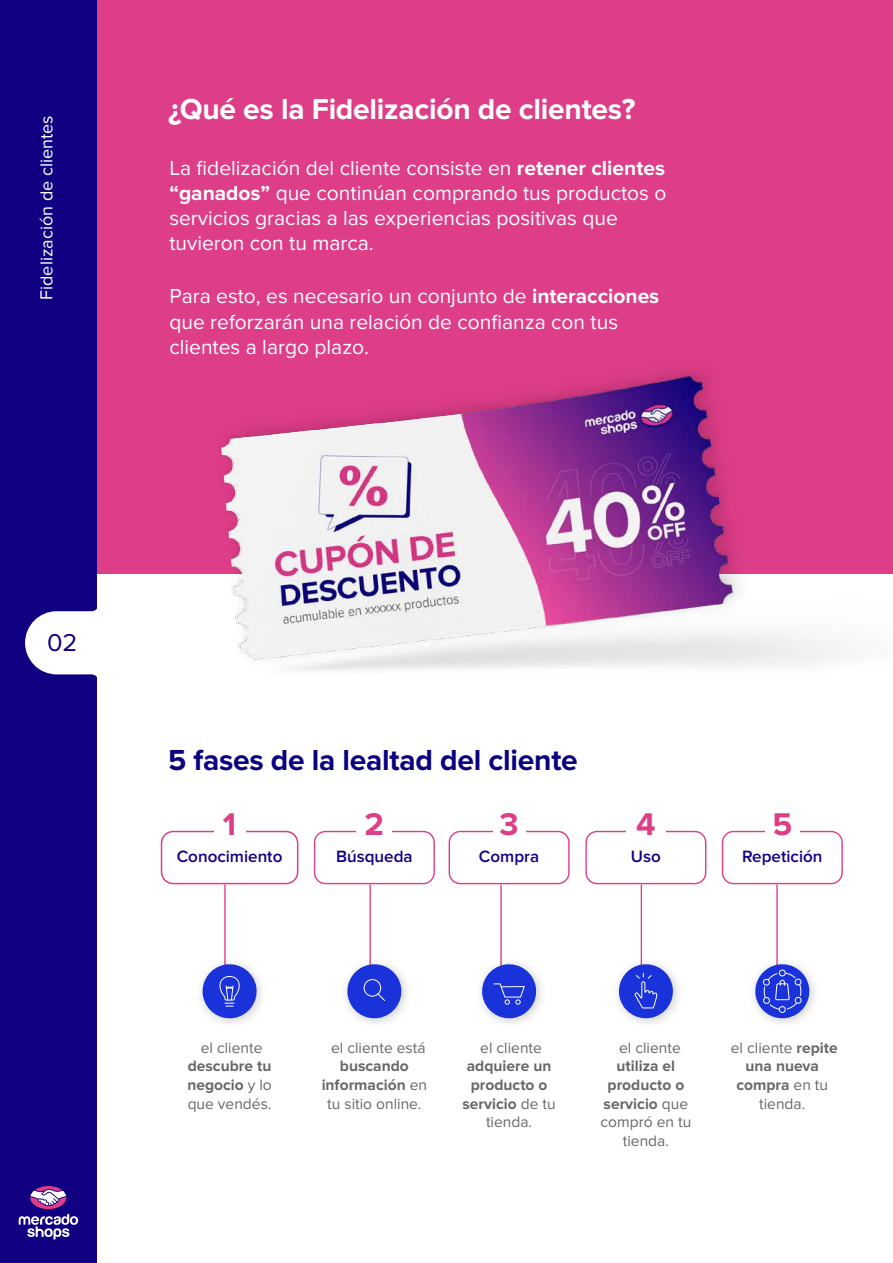
<style>
.page{position:relative;width:893px;height:1263px;background:#fff}
.page>*{position:absolute;margin:0;border:0;box-sizing:border-box;transform-origin:0 0}
.t1{font:700 32.55px "Proxima Nova";color:#de3d88}
.t2{font:700 30px "Proxima Nova";letter-spacing:-.01em;color:#fff}
.t3{font:700 30px "Proxima Nova";letter-spacing:-.01em;color:#0a0080}
.t4{font:25.35px "Proxima Nova";color:#120082}
.t5{font:21px/25.2px "Proxima Nova";color:#fff}
.t6{font:18px "Proxima Nova";color:#fff}
.t7{font:600 16.95px "Proxima Nova";color:#120082}
.t8{font:700 15.6px/18.8px "Proxima Nova";color:#686868;text-align:center}
.t9{font:15.6px/18.8px "Proxima Nova";color:#686868;text-align:center}
.s1{font-weight:700}
.s2{font-weight:400}
</style>
<div class="page">
<div style="left:97px;top:0;width:796px;height:573px;background:#de3d88"></div>
<div style="left:0;top:0;width:97px;height:1263px;background:#120082"></div>
<svg style="left:25px;top:608px;width:72px;height:69px"></svg>
<svg style="left:19px;top:1186px;width:59px;height:53px"></svg>
<hr style="left:776px;top:884px;width:2px;height:103px;background:#de3d88">
<div style="left:722px;top:831px;width:121px;height:53px;border:1px solid #de3d88;border-radius:11px"></div>
<div style="left:765px;top:824px;width:35px;height:16px;background:#fff"></div>
<img style="left:770px;top:953px;width:45px;height:71px">
<svg style="left:753px;top:962px;width:58px;height:58px"></svg>
<div style="left:779px;top:969px;width:7px;height:7px;border:1px solid #fff;border-radius:50%"></div>
<div style="left:779px;top:1006px;width:7px;height:7px;border:1px solid #fff;border-radius:50%"></div>
<hr style="left:641px;top:884px;width:1px;height:103px;background:#de3d88">
<div style="left:585px;top:831px;width:121px;height:53px;border:1px solid #de3d88;border-radius:11px"></div>
<div style="left:626px;top:824px;width:39px;height:16px;background:#fff"></div>
<svg style="left:617px;top:962px;width:58px;height:58px"></svg>
<hr style="left:500px;top:884px;width:2px;height:103px;background:#de3d88">
<div style="left:449px;top:831px;width:121px;height:53px;border:1px solid #de3d88;border-radius:11px"></div>
<div style="left:493px;top:824px;width:32px;height:16px;background:#fff"></div>
<img style="left:497px;top:953px;width:45px;height:71px">
<svg style="left:480px;top:962px;width:58px;height:58px"></svg>
<hr style="left:369px;top:884px;width:2px;height:103px;background:#de3d88">
<div style="left:314px;top:831px;width:121px;height:53px;border:1px solid #de3d88;border-radius:11px"></div>
<div style="left:356px;top:824px;width:36px;height:16px;background:#fff"></div>
<img style="left:362px;top:953px;width:45px;height:71px">
<svg style="left:345px;top:962px;width:58px;height:58px"></svg>
<hr style="left:224px;top:884px;width:2px;height:103px;background:#de3d88">
<div style="left:161px;top:831px;width:137px;height:53px;border:2px solid #de3d88;border-radius:12px"></div>
<div style="left:214px;top:824px;width:31px;height:16px;background:#fff"></div>
<img style="left:200px;top:953px;width:62px;height:71px">
<svg style="left:201px;top:962px;width:58px;height:58px"></svg>
<img style="left:147px;top:370px;width:746px;height:301px">
<p class="t6" style="left:36px;top:300px;width:186px;rotate:-90deg">Fidelización de clientes</p>
<h2 class="t2" style="left:168px;top:91px;width:469px">¿Qué es la Fidelización de clientes?</h2>
<p class="t5" style="left:169px;top:156px;width:499px">La fidelización del cliente consiste en <span class="s1">retener clientes “ganados”</span> que continúan comprando tus productos o servicios gracias a las experiencias positivas que tuvieron con tu marca.</p>
<p class="t5" style="left:169px;top:284px;width:491px">Para esto, es necesario un conjunto de <span class="s1">interacciones </span>que reforzarán una relación de confianza con tus clientes a largo plazo.</p>
<p class="t4" style="left:47px;top:628px;width:32px">02</p>
<h2 class="t3" style="left:168px;top:742px;width:411px">5 fases de la lealtad del cliente</h2>
<h1 class="t1" style="left:223px;top:806px;width:15px">1</h1>
<h1 class="t1" style="left:365px;top:806px;width:21px">2</h1>
<h1 class="t1" style="left:500px;top:806px;width:21px">3</h1>
<h1 class="t1" style="left:636px;top:806px;width:21px">4</h1>
<h1 class="t1" style="left:772px;top:806px;width:21px">5</h1>
<p class="t7" style="left:177px;top:846px;width:107px">Conocimiento</p>
<p class="t7" style="left:336px;top:846px;width:78px">Búsqueda</p>
<p class="t7" style="left:479px;top:846px;width:62px">Compra</p>
<p class="t7" style="left:631px;top:846px;width:31px">Uso</p>
<p class="t7" style="left:742px;top:846px;width:82px">Repetición</p>
<p class="t9" style="left:201px;top:1038px;width:63px">el cliente</p>
<p class="t8" style="left:187px;top:1057px;width:86px;text-align:justify">descubre tu negocio <span class="s2">y lo que vendés.</span></p>
<p class="t9" style="left:331px;top:1038px;width:96px">el cliente está</p>
<p class="t8" style="left:322px;top:1057px;width:107px">buscando información <span class="s2">en tu sitio online.</span></p>
<p class="t9" style="left:480px;top:1038px;width:63px">el cliente</p>
<p class="t8" style="left:463px;top:1057px;width:95px">adquiere un producto o servicio <span class="s2">de tu tienda.</span></p>
<p class="t9" style="left:619px;top:1038px;width:63px">el cliente</p>
<p class="t8" style="left:600px;top:1057px;width:92px">utiliza el producto o servicio <span class="s2">que compró en tu tienda.</span></p>
<p class="t9" style="left:731px;top:1038px;width:108px">el cliente <span class="s1">repite una nueva compra</span> en tu tienda.</p>
</div>
